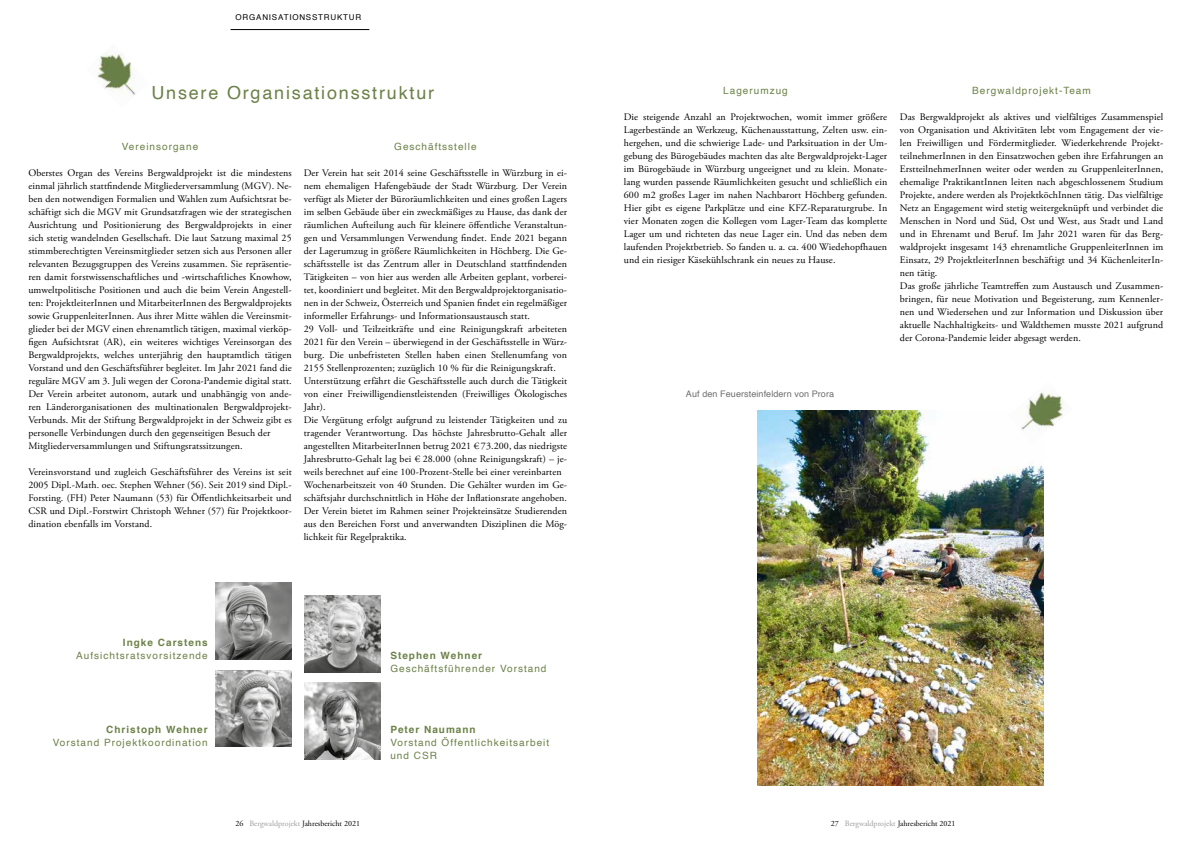
<style>
.page{position:relative;width:1191px;height:842px;background:#fff}
.page>*{position:absolute;margin:0;border:0;box-sizing:border-box;transform-origin:0 0}
.t1{font:18px "Helvetica";letter-spacing:.1em;color:#6b8147}
.t2{font:10px/13px "Adobe Garamond Pro";letter-spacing:.01em;color:#000}
.t3{font:10px/13px "Helvetica";letter-spacing:.1em;color:#6b8147}
.t4{font:700 10px "Helvetica";letter-spacing:.1em;color:#6b8147}
.t5{font:9px "Helvetica";letter-spacing:.01em;color:#706f6f}
.t6{font:8px "Adobe Garamond";color:#000}
.t7{font:8px "Helvetica";letter-spacing:.1em;color:#000}
.s1{color:#9d9d9c}
</style>
<div class="page">
<img style="left:97px;top:53px;width:38px;height:42px">
<img style="left:216px;top:583px;width:75px;height:76px">
<img style="left:216px;top:670px;width:75px;height:77px">
<img style="left:304px;top:683px;width:76px;height:76px">
<img style="left:304px;top:596px;width:77px;height:76px">
<hr style="left:230px;top:29px;width:139px;height:1px;background:#000">
<img style="left:757px;top:411px;width:286px;height:375px">
<img style="left:1007px;top:392px;width:57px;height:52px">
<p class="t7" style="left:236px;top:11px;width:127px">ORGANISATIONSSTRUKTUR</p>
<h1 class="t1" style="left:151px;top:78px;width:284px">Unsere Organisationsstruktur</h1>
<p class="t3" style="left:394px;top:140px;width:84px">Geschäftsstelle</p>
<p class="t2" style="left:304px;top:166px;width:265px">Der Verein hat seit 2014 seine Geschäftsstelle in Würzburg in ei&shy;nem ehemaligen Hafengebäude der Stadt Würzburg. Der Verein verfügt als Mieter der Büroräumlichkeiten und eines großen Lagers im selben Gebäude über ein zweckmäßiges zu Hause, das dank der räumlichen Aufteilung auch für kleinere öffentliche Veranstaltun&shy;gen und Versammlungen Verwendung findet. Ende 2021 begann der Lagerumzug in größere Räumlichkeiten in Höchberg. Die Ge&shy;schäftsstelle ist das Zentrum aller in Deutschland stattfindenden Tätigkeiten – von hier aus werden alle Arbeiten geplant, vorberei&shy;tet, koordiniert und begleitet. Mit den Bergwaldprojektorganisatio&shy;nen in der Schweiz, Österreich und Spanien findet ein regelmäßiger informeller Erfahrungs- und Informationsaustausch statt.<br>29 Voll- und Teilzeitkräfte und eine Reinigungskraft arbeiteten 2021 für den Verein – überwiegend in der Geschäftsstelle in Würz&shy;burg. Die unbefristeten Stellen haben einen Stellenumfang von 2155 Stellenprozenten; zuzüglich 10 % für die Reinigungskraft.<br>Unterstützung erfährt die Geschäftsstelle auch durch die Tätigkeit von einer Freiwilligendienstleistenden (Freiwilliges Ökologisches Jahr).<br>Die Vergütung erfolgt aufgrund zu leistender Tätigkeiten und zu tragender Verantwortung. Das höchste Jahresbrutto-Gehalt aller angestellten MitarbeiterInnen betrug 2021 € 73.200, das niedrigste Jahresbrutto-Gehalt lag bei € 28.000 (ohne Reinigungskraft) – je&shy;weils berechnet auf eine 100-Prozent-Stelle bei einer vereinbarten Wochenarbeitszeit von 40 Stunden. Die Gehälter wurden im Ge&shy;schäftsjahr durchschnittlich in Höhe der Inflationsrate angehoben.<br>Der Verein bietet im Rahmen seiner Projekteinsätze Studierenden aus den Bereichen Forst und anverwandten Disziplinen die Mög&shy;lichkeit für Regelpraktika.</p>
<p class="t3" style="left:122px;top:140px;width:78px">Vereinsorgane</p>
<p class="t2" style="left:28px;top:166px;width:265px">Oberstes Organ des Vereins Bergwaldprojekt ist die mindestens einmal jährlich stattfindende Mitgliederversammlung (MGV). Ne&shy;ben den notwendigen Formalien und Wahlen zum Aufsichtsrat be&shy;schäftigt sich die MGV mit Grundsatzfragen wie der strategischen Ausrichtung und Positionierung des Bergwaldprojekts in einer sich stetig wandelnden Gesellschaft. Die laut Satzung maximal 25 stimmberechtigten Vereinsmitglieder setzen sich aus Personen aller relevanten Bezugsgruppen des Vereins zusammen. Sie repräsentie&shy;ren damit forstwissenschaftliches und -wirtschaftliches Knowhow, umweltpolitische Positionen und auch die beim Verein Angestell&shy;ten: ProjektleiterInnen und MitarbeiterInnen des Bergwaldprojekts sowie GruppenleiterInnen. Aus ihrer Mitte wählen die Vereinsmit&shy;glieder bei der MGV einen ehrenamtlich tätigen, maximal vierköp&shy;figen Aufsichtsrat (AR), ein weiteres wichtiges Vereinsorgan des Bergwaldprojekts, welches unterjährig den hauptamtlich tätigen Vorstand und den Geschäftsführer begleitet. Im Jahr 2021 fand die reguläre MGV am 3. Juli wegen der Corona-Pandemie digital statt.<br>Der Verein arbeitet autonom, autark und unabhängig von ande&shy;ren Länderorganisationen des multinationalen Bergwaldprojekt-Verbunds. Mit der Stiftung Bergwaldprojekt in der Schweiz gibt es personelle Verbindungen durch den gegenseitigen Besuch der Mitgliederversammlungen und Stiftungsratssitzungen.</p>
<p class="t2" style="left:28px;top:465px;width:265px;text-align:justify">Vereinsvorstand und zugleich Geschäftsführer des Vereins ist seit 2005 Dipl.-Math. oec. Stephen Wehner (56). Seit 2019 sind Dipl.- Forsting. (FH) Peter Naumann (53) für Öffentlichkeitsarbeit und CSR und Dipl.-Forstwirt Christoph Wehner (57) für Projektkoor&shy;dination ebenfalls im Vorstand.</p>
<p class="t4" style="left:123px;top:634px;width:86px">Ingke Carstens</p>
<p class="t3" style="left:76px;top:649px;width:133px">Aufsichtsratsvorsitzende</p>
<p class="t4" style="left:106px;top:721px;width:103px">Christoph Wehner</p>
<p class="t3" style="left:53px;top:736px;width:156px">Vorstand Projektkoordination</p>
<p class="t4" style="left:390px;top:647px;width:93px">Stephen Wehner</p>
<p class="t3" style="left:390px;top:662px;width:158px">Geschäftsführender Vorstand</p>
<p class="t4" style="left:390px;top:722px;width:87px">Peter Naumann</p>
<p class="t3" style="left:390px;top:736px;width:160px">Vorstand Öffentlichkeitsarbeit und CSR</p>
<p class="t3" style="left:723px;top:85px;width:66px">Lagerumzug</p>
<p class="t2" style="left:624px;top:111px;width:265px;text-align:justify">Die steigende Anzahl an Projektwochen, womit immer größere Lagerbestände an Werkzeug, Küchenausstattung, Zelten usw. ein&shy;hergehen, und die schwierige Lade- und Parksituation in der Um&shy;gebung des Bürogebäudes machten das alte Bergwaldprojekt-Lager im Bürogebäude in Würzburg ungeeignet und zu klein. Monate&shy;lang wurden passende Räumlichkeiten gesucht und schließlich ein 600 m2 großes Lager im nahen Nachbarort Höchberg gefunden.<br>Hier gibt es eigene Parkplätze und eine KFZ-Reparaturgrube. In vier Monaten zogen die Kollegen vom Lager-Team das komplette Lager um und richteten das neue Lager ein. Und das neben dem laufenden Projektbetrieb. So fanden u. a. ca. 400 Wiedehopfhauen und ein riesiger Käsekühlschrank ein neues zu Hause.</p>
<p class="t3" style="left:972px;top:85px;width:120px">Bergwaldprojekt-Team</p>
<p class="t2" style="left:900px;top:111px;width:265px">Das Bergwaldprojekt als aktives und vielfältiges Zusammenspiel von Organisation und Aktivitäten lebt vom Engagement der vie&shy;len Freiwilligen und Fördermitglieder. Wiederkehrende Projekt&shy;teilnehmerInnen in den Einsatzwochen geben ihre Erfahrungen an ErstteilnehmerInnen weiter oder werden zu GruppenleiterInnen, ehemalige PraktikantInnen leiten nach abgeschlossenem Studium Projekte, andere werden als ProjektköchInnen tätig. Das vielfältige Netz an Engagement wird stetig weitergeknüpft und verbindet die Menschen in Nord und Süd, Ost und West, aus Stadt und Land und in Ehrenamt und Beruf. Im Jahr 2021 waren für das Berg&shy;waldprojekt insgesamt 143 ehrenamtliche GruppenleiterInnen im Einsatz, 29 ProjektleiterInnen beschäftigt und 34 KüchenleiterIn&shy;nen tätig.<br>Das große jährliche Teamtreffen zum Austausch und Zusammen&shy;bringen, für neue Motivation und Begeisterung, zum Kennenler&shy;nen und Wiedersehen und zur Information und Diskussion über aktuelle Nachhaltigkeits- und Waldthemen musste 2021 aufgrund der Corona-Pandemie leider abgesagt werden.</p>
<p class="t5" style="left:686px;top:387px;width:150px">Auf den Feuersteinfeldern von Prora</p>
<p class="t6" style="left:235px;top:819px;width:126px">26 <span class="s1">Bergwaldprojekt</span> Jahresbericht 2021</p>
<p class="t6" style="left:831px;top:819px;width:126px">27 <span class="s1">Bergwaldprojekt</span> Jahresbericht 2021</p>
</div>
